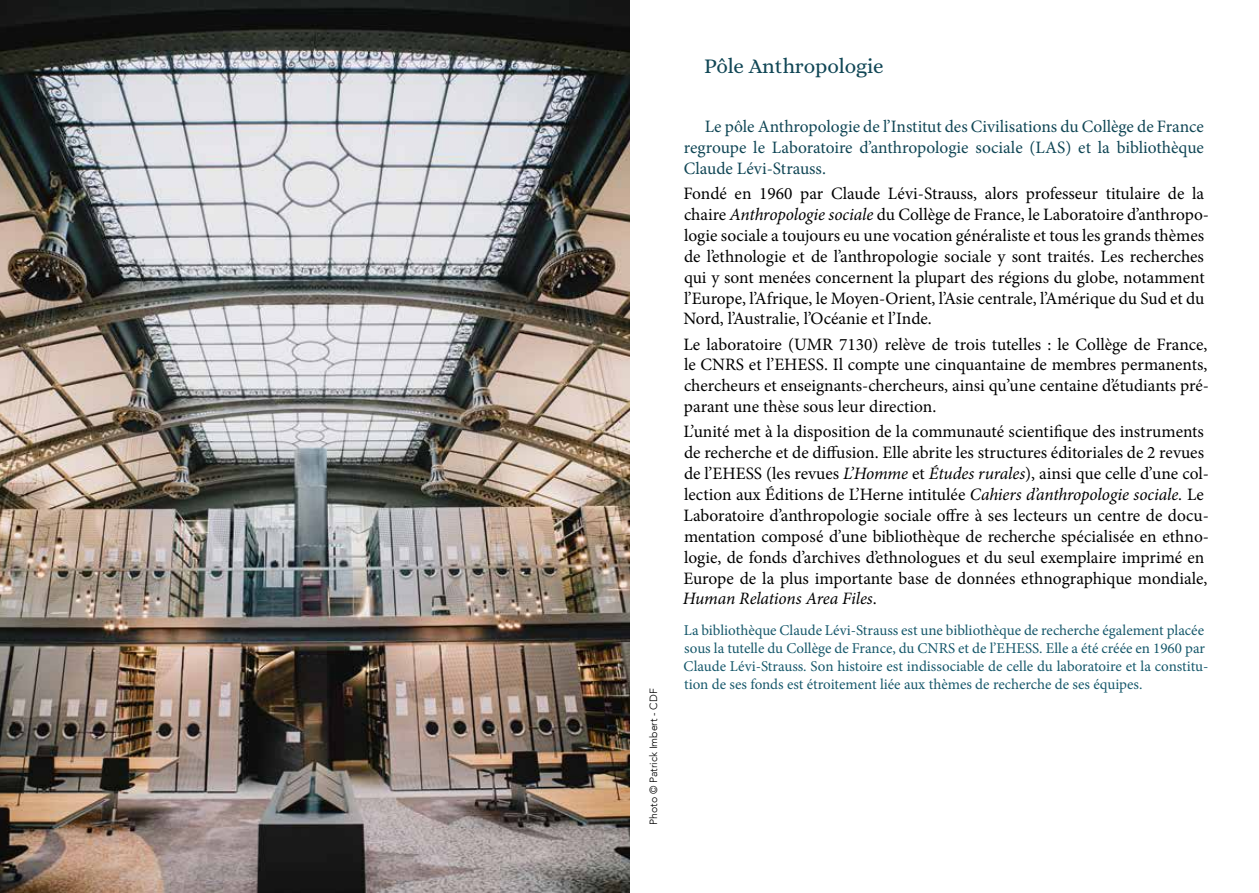
<style>
.page{position:relative;width:1259px;height:893px;background:#fff}
.page>*{position:absolute;margin:0;border:0;box-sizing:border-box;transform-origin:0 0}
.t1{font:21px "Alice";letter-spacing:-.005em;color:#104655}
.t2{font:17.4px/20.9px "Minion Pro";color:#000}
.t3{font:17.4px/20.9px "Minion Pro";color:#104655;text-align:justify}
.t4{font:15px/18px "Minion Pro";color:#16586b}
.t5{font:300 10.5px "Avenir";color:#000}
.s1{font-style:italic}
</style>
<div class="page">
<img style="left:0;top:0;width:629px;height:893px">
<p class="t5" style="left:647px;top:825px;width:138px;rotate:-90deg">Photo © Patrick Imbert - CDF</p>
<p class="t1" style="left:704px;top:55px;width:181px">Pôle Anthropologie</p>
<p class="t3" style="left:684px;top:116px;width:522px;text-indent:21px">Le pôle Anthropologie de l’Institut des Civilisations du Collège de France regroupe le Laboratoire d’anthropologie sociale (LAS) et la bibliothèque Claude Lévi-Strauss.</p>
<p class="t2" style="left:683px;top:183px;width:527px">Fondé en 1960 par Claude Lévi-Strauss, alors professeur titulaire de la chaire <span class="s1">Anthropologie sociale</span> du Collège de France, le Laboratoire d’anthropo&shy;logie sociale a toujours eu une vocation généraliste et tous les grands thèmes de l’ethnologie et de l’anthropologie sociale y sont traités. Les recherches qui y sont menées concernent la plupart des régions du globe, notamment l’Europe, l’Afrique, le Moyen-Orient, l’Asie centrale, l’Amérique du Sud et du Nord, l’Australie, l’Océanie et l’Inde.</p>
<p class="t2" style="left:683px;top:334px;width:527px;text-align:justify">Le laboratoire (UMR 7130) relève de trois tutelles : le Collège de France, le CNRS et l’EHESS. Il compte une cinquantaine de membres permanents, chercheurs et enseignants-chercheurs, ainsi qu’une centaine d’étudiants pré&shy;parant une thèse sous leur direction.</p>
<p class="t2" style="left:683px;top:421px;width:527px">L’unité met à la disposition de la communauté scientifique des instruments de recherche et de diffusion. Elle abrite les structures éditoriales de 2 revues de l’EHESS (les revues <span class="s1">L’Homme</span> et <span class="s1">Études rurales</span>), ainsi que celle d’une col&shy;lection aux Éditions de L’Herne intitulée <span class="s1">Cahiers d’anthropologie sociale.</span> Le Laboratoire d’anthropologie sociale offre à ses lecteurs un centre de docu&shy;mentation composé d’une bibliothèque de recherche spécialisée en ethno&shy;logie, de fonds d’archives d’ethnologues et du seul exemplaire imprimé en Europe de la plus importante base de données ethnographique mondiale, <span class="s1">Human Relations Area Files</span>.</p>
<p class="t4" style="left:683px;top:621px;width:526px">La bibliothèque Claude Lévi-Strauss est une bibliothèque de recherche également placée sous la tutelle du Collège de France, du CNRS et de l’EHESS. Elle a été créée en 1960 par Claude Lévi-Strauss. Son histoire est indissociable de celle du laboratoire et la constitu&shy;tion de ses fonds est étroitement liée aux thèmes de recherche de ses équipes.</p>
</div>
